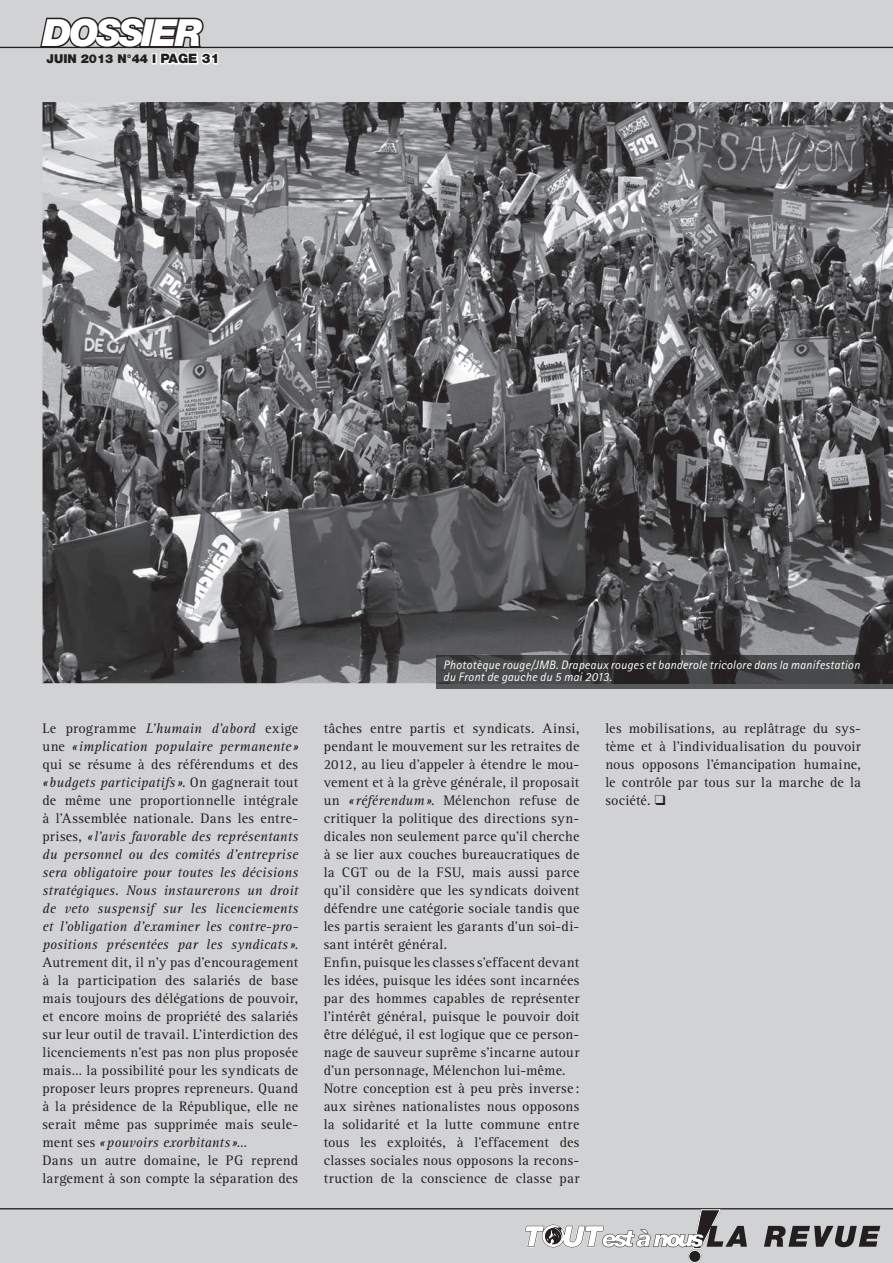
<style>
.page{position:relative;width:893px;height:1263px;background:#d1d2d4}
.page>*{position:absolute;margin:0;border:0;box-sizing:border-box;transform-origin:0 0}
.t1{font:italic 900 37.5px "Helvetica Neue LT Std";letter-spacing:-.07em;color:#fff}
.t2{font:14.25px/18px "Rotis Serif Std";letter-spacing:.015em;color:#231f20}
.t3{font:italic 12.3px/12.3px "Rotis Sans Serif Std";letter-spacing:.015em;color:#fff}
.t4{font:900 12.3px "Helvetica Neue LT Std";color:#231f20}
.s1{font-size:13.05px}
.s2{font-style:italic}
</style>
<div class="page">
<hr style="left:0;top:47px;width:893px;height:1px;background:#231f20">
<svg style="left:38px;top:17px;width:182px;height:48px"></svg>
<hr style="left:0;top:1208px;width:893px;height:1px;background:#231f20">
<div style="left:688px;top:1250px;width:13px;height:13px;background:#231f20;border:1px solid #231f20;border-radius:50%"></div>
<div style="left:688px;top:1250px;width:13px;height:13px;border:1px solid #fff;border-radius:50%"></div>
<svg style="left:524px;top:1209px;width:356px;height:47px"></svg>
<img style="left:43px;top:102px;width:850px;height:581px">
<div style="left:437px;top:683px;width:456px;height:6px;background:#57585a"></div>
<img style="left:437px;top:655px;width:456px;height:28px">
<h1 class="t1" style="left:43px;top:10px;width:161px">DOSSIER</h1>
<p class="t4" style="left:47px;top:52px;width:174px">JUIN 2013 N°44 I <span class="s1">PAGE 31</span></p>
<p class="t2" style="left:43px;top:720px;width:257px">Le programme <span class="s2">L’humain d’abord</span> exige une <span class="s2">« implication populaire permanente » </span>qui se résume à des référendums et des <span class="s2">« budgets participatifs »</span>. On gagnerait tout de même une proportionnelle intégrale à l’Assemblée nationale. Dans les entre&shy;prises, <span class="s2">« l’avis favorable des représentants du personnel ou des comités d’entreprise sera obligatoire pour toutes les décisions stratégiques. Nous instaurerons un droit de veto suspensif sur les licenciements et l’obligation d’examiner les contre-pro&shy;positions présentées par les syndicats »</span>.<br>Autrement dit, il n’y pas d’encouragement à la participation des salariés de base mais toujours des délégations de pouvoir, et encore moins de propriété des salariés sur leur outil de travail. L’interdiction des licenciements n’est pas non plus proposée mais… la possibilité pour les syndicats de proposer leurs propres repreneurs. Quand à la présidence de la République, elle ne serait même pas supprimée mais seule&shy;ment ses <span class="s2">« pouvoirs exorbitants »</span>…<br>Dans un autre domaine, le PG reprend largement à son compte la séparation des</p>
<p class="t3" style="left:443px;top:659px;width:418px">Phototèque rouge/JMB. Drapeaux rouges et banderole tricolore dans la manifestation du Front de gauche du 5 mai 2013.</p>
<p class="t2" style="left:324px;top:720px;width:257px">tâches entre partis et syndicats. Ainsi, pendant le mouvement sur les retraites de 2012, au lieu d’appeler à étendre le mou&shy;vement et à la grève générale, il proposait un <span class="s2">« référendum »</span>. Mélenchon refuse de critiquer la politique des directions syn&shy;dicales non seulement parce qu’il cherche à se lier aux couches bureaucratiques de la CGT ou de la FSU, mais aussi parce qu’il considère que les syndicats doivent défendre une catégorie sociale tandis que les partis seraient les garants d’un soi-di&shy;sant intérêt général.<br>Enfin, puisque les classes s’effacent devant les idées, puisque les idées sont incarnées par des hommes capables de représenter l’intérêt général, puisque le pouvoir doit être délégué, il est logique que ce person&shy;nage de sauveur suprême s’incarne autour d’un personnage, Mélenchon lui-même.<br>Notre conception est à peu près inverse : aux sirènes nationalistes nous opposons la solidarité et la lutte commune entre tous les exploités, à l’effacement des classes sociales nous opposons la recons&shy;truction de la conscience de classe par</p>
<p class="t2" style="left:605px;top:720px;width:257px;text-align:justify">les mobilisations, au replâtrage du sys&shy;tème et à l’individualisation du pouvoir nous opposons l’émancipation humaine, le contrôle par tous sur la marche de la société. ❑</p>
</div>
